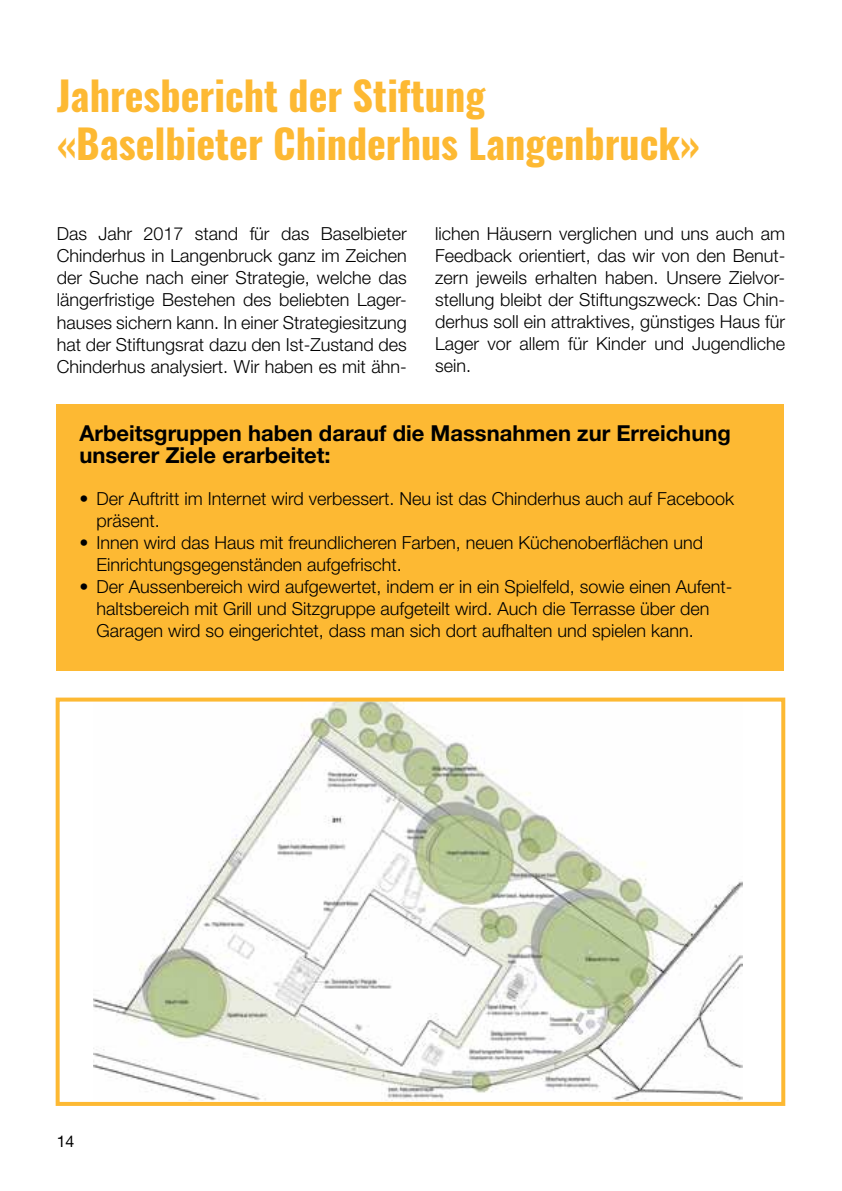
<style>
.page{position:relative;width:842px;height:1191px;background:#fff}
.page>*{position:absolute;margin:0;border:0;box-sizing:border-box;transform-origin:0 0}
.t1{font:700 40px/48px "Oswald";color:#fdb933}
.t2{font:700 22px/22px "Helvetica Neue";color:#000}
.t3{font:300 18px/22px "Helvetica Neue";color:#000}
.t4{font:16px "Helvetica Neue";color:#000}
</style>
<div class="page">
<div style="left:56px;top:403px;width:727px;height:267px;background:#fdb933"></div>
<img style="left:94px;top:702px;width:649px;height:398px">
<div style="left:56px;top:697px;width:729px;height:409px;border:4px solid #fdb933"></div>
<h1 class="t1" style="left:57px;top:73px;width:645px">Jahresbericht der Stiftung «Baselbieter Chinderhus Langenbruck»</h1>
<p class="t3" style="left:57px;top:223px;width:352px;text-align:justify">Das Jahr 2017 stand für das Baselbieter Chinderhus in Langenbruck ganz im Zeichen der Suche nach einer Strategie, welche das längerfristige Bestehen des beliebten Lager&shy;hauses sichern kann. In einer Strategiesitzung hat der Stiftungsrat dazu den Ist-Zustand des Chinderhus analysiert. Wir haben es mit ähn-</p>
<p class="t3" style="left:435px;top:223px;width:352px;text-align:justify">lichen Häusern verglichen und uns auch am Feedback orientiert, das wir von den Benut&shy;zern jeweils erhalten haben. Unsere Zielvor&shy;stellung bleibt der Stiftungszweck: Das Chin&shy;derhus soll ein attraktives, günstiges Haus für Lager vor allem für Kinder und Jugendliche sein.</p>
<p class="t2" style="left:79px;top:421px;width:653px">Arbeitsgruppen haben darauf die Massnahmen zur Erreichung unserer Ziele erarbeitet:</p>
<p class="t3" style="left:96px;top:487px;width:639px;text-indent:-17px">• Der Auftritt im Internet wird verbessert. Neu ist das Chinderhus auch auf Facebook präsent.</p>
<p class="t3" style="left:96px;top:531px;width:608px;text-indent:-17px">• Innen wird das Haus mit freundlicheren Farben, neuen Küchenoberflächen und<br>Einrichtungsgegenständen aufgefrischt.</p>
<p class="t3" style="left:96px;top:575px;width:638px;text-indent:-17px">• Der Aussenbereich wird aufgewertet, indem er in ein Spielfeld, sowie einen Aufent&shy;haltsbereich mit Grill und Sitzgruppe aufgeteilt wird. Auch die Terrasse über den<br>Garagen wird so eingerichtet, dass man sich dort aufhalten und spielen kann.</p>
<p class="t4" style="left:57px;top:1131px;width:19px">14</p>
</div>
